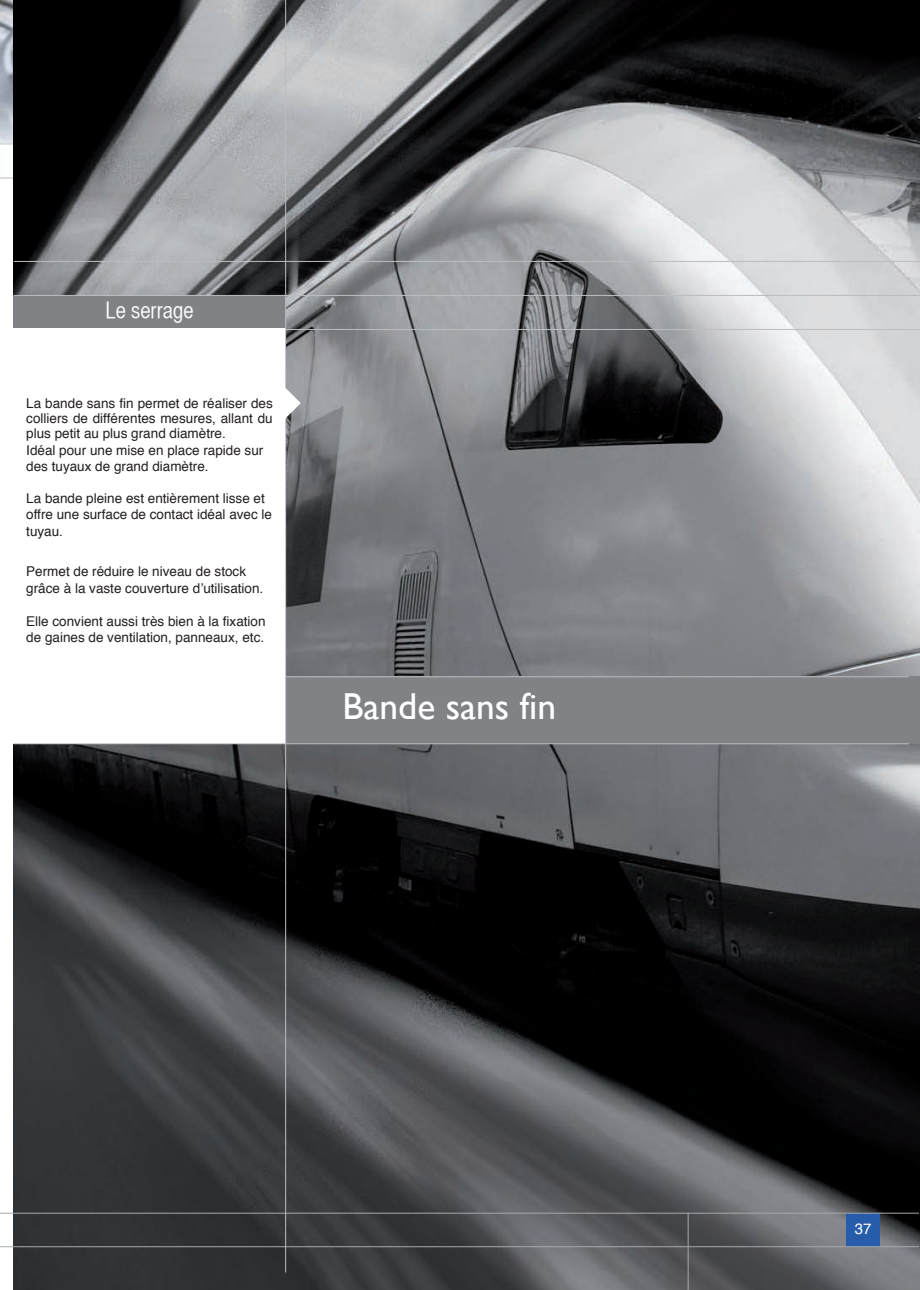
<style>
.page{position:relative;width:920px;height:1290px;background:#fff}
.page>*{position:absolute;margin:0;border:0;box-sizing:border-box;transform-origin:0 0}
.t1{font:37.5px "Gill Sans";color:#fff}
.t2{font:22.5px "Helvetica CY Plain";color:#fff}
.t3{font:15px "Helvetica";color:#fff}
.t4{font:13.5px/15.6px "Helvetica";color:#231f20}
</style>
<div class="page">
<img style="left:0;top:1px;width:14px;height:143px">
<div style="left:0;top:144px;width:18px;height:34px;background:linear-gradient(to bottom,#fdfefe,#fdfefe)"></div>
<svg style="left:0;top:110px;width:14px;height:1px"></svg>
<svg style="left:0;top:144px;width:14px;height:1px"></svg>
<svg style="left:0;top:178px;width:14px;height:1px"></svg>
<img style="left:14px;top:0;width:906px;height:1290px">
<hr style="left:14px;top:261px;width:906px;height:1px;background:#bcbdc0">
<hr style="left:14px;top:295px;width:906px;height:1px;background:#bcbdc0">
<hr style="left:14px;top:329px;width:906px;height:1px;background:#bcbdc0">
<div style="left:286px;top:676px;width:634px;height:67px;background:#808285"></div>
<hr style="left:286px;top:676px;width:623px;height:1px;background:#bcbdc0">
<div style="left:14px;top:296px;width:272px;height:32px;background:#808285"></div>
<div style="left:14px;top:328px;width:272px;height:416px;background:#fff"></div>
<hr style="left:14px;top:743px;width:895px;height:1px;background:#bcbdc0">
<div style="left:846px;top:1213px;width:34px;height:34px;background:#275caa"></div>
<hr style="left:0;top:1213px;width:919px;height:1px;background:#a8a9ad">
<hr style="left:0;top:1246px;width:919px;height:1px;background:#a8a9ad">
<hr style="left:688px;top:1213px;width:1px;height:77px;background:#a8a9ad">
<hr style="left:285px;top:0;width:1px;height:1272px;background:#bcbdc0">
<svg style="left:285px;top:386px;width:16px;height:34px"></svg>
<h2 class="t2" style="left:105px;top:301px;width:90px">Le serrage</h2>
<p class="t4" style="left:26px;top:397px;width:248px">La bande sans fin permet de réaliser des colliers de différentes mesures, allant du plus petit au plus grand diamètre.<br>Idéal pour une mise en place rapide sur des tuyaux de grand diamètre.</p>
<p class="t4" style="left:26px;top:491px;width:247px;line-height:16.2px">La bande pleine est entièrement lisse et offre une surface de contact idéal avec le tuyau.</p>
<p class="t4" style="left:26px;top:565px;width:239px;line-height:16.2px">Permet de réduire le niveau de stock grâce à la vaste couverture d’utilisation.</p>
<p class="t4" style="left:26px;top:614px;width:241px;line-height:16.2px">Elle convient aussi très bien à la fixation de gaines de ventilation, panneaux, etc.</p>
<h1 class="t1" style="left:342px;top:685px;width:215px">Bande sans fin</h1>
<p class="t3" style="left:855px;top:1223px;width:18px">37</p>
</div>
